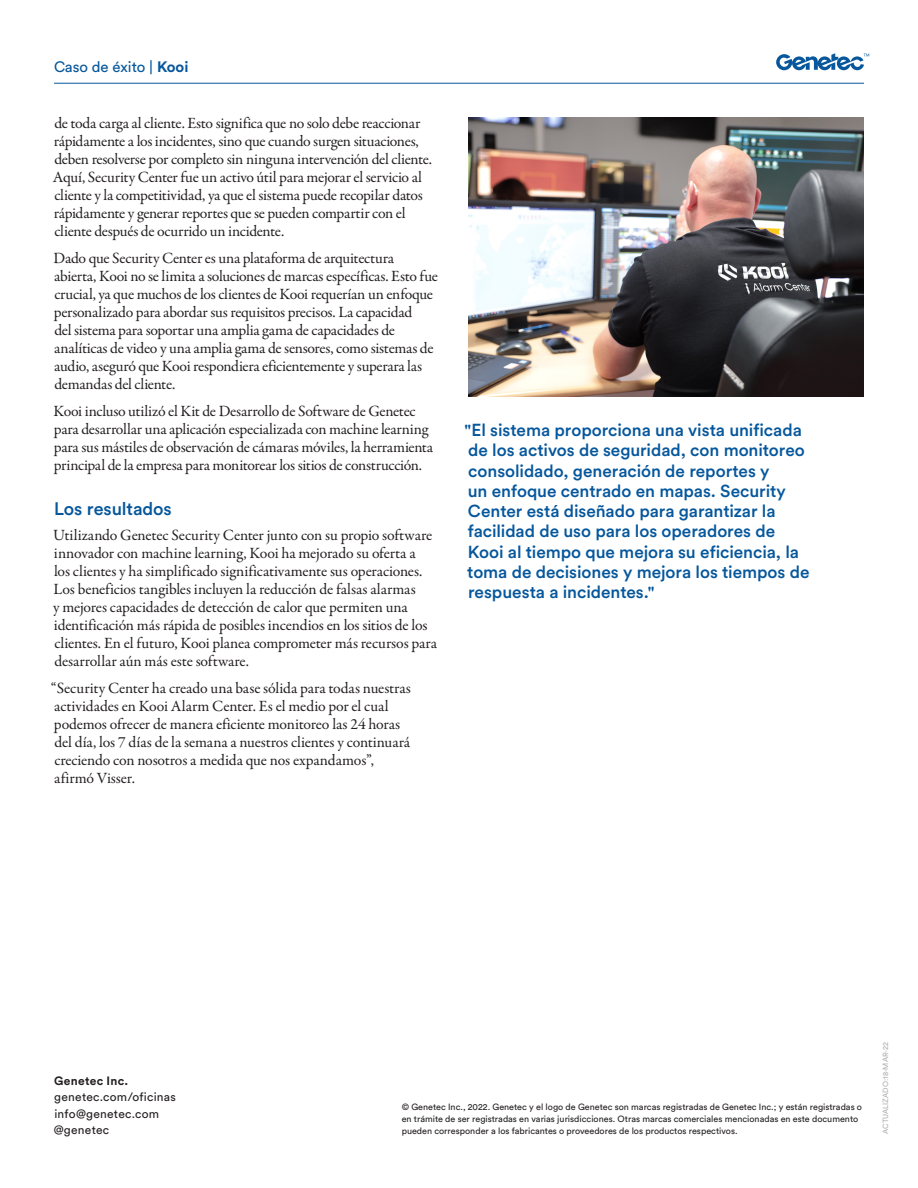
<style>
.page{position:relative;width:918px;height:1188px;background:#fff}
.page>*{position:absolute;margin:0;border:0;box-sizing:border-box;transform-origin:0 0}
.Subhead_1{font:500 18px "Circular Pro";letter-spacing:-.005em;color:#06579c}
.t1{font:500 17.25px/20.2px "Circular Pro";letter-spacing:-.005em;color:#06579c}
.Body_Text{font:15.75px/18px "Garamond Premr Pro";letter-spacing:-.015em;color:#231f20}
.Document_Type{font:15px "Circular Pro";color:#06579c}
.Contact_Info_Text{font:12px "Circular Pro";letter-spacing:.02em;color:#231f20}
.Contact_Info_Heading{font:700 12px "Circular Pro";letter-spacing:.025em;color:#231f20}
.Copyright{font:9px/12px "Circular Pro";color:#231f20}
.DOC_CODE{font:7.5px "Circular Pro";color:#aeafb3}
.s1{font-weight:700}
</style>
<div class="page">
<hr style="left:54px;top:83px;width:810px;height:1px;background:#06579c">
<svg style="left:776px;top:53px;width:93px;height:17px"></svg>
<img style="left:468px;top:117px;width:396px;height:279px">
<p class="Document_Type" style="left:54px;top:57px;width:136px">Caso de éxito | <span class="s1">Kooi</span></p>
<p class="Body_Text" style="left:53px;top:114px;width:381px">de toda carga al cliente. Esto significa que no solo debe reaccionar rápidamente a los incidentes, sino que cuando surgen situaciones, deben resolverse por completo sin ninguna intervención del cliente.<br>Aquí, Security Center fue un activo útil para mejorar el servicio al cliente y la competitividad, ya que el sistema puede recopilar datos rápidamente y generar reportes que se pueden compartir con el cliente después de ocurrido un incidente.</p>
<p class="Body_Text" style="left:53px;top:249px;width:386px">Dado que Security Center es una plataforma de arquitectura abierta, Kooi no se limita a soluciones de marcas específicas. Esto fue crucial, ya que muchos de los clientes de Kooi requerían un enfoque personalizado para abordar sus requisitos precisos. La capacidad<br>del sistema para soportar una amplia gama de capacidades de analíticas de video y una amplia gama de sensores, como sistemas de audio, aseguró que Kooi respondiera eficientemente y superara las demandas del cliente.</p>
<p class="Body_Text" style="left:53px;top:402px;width:381px">Kooi incluso utilizó el Kit de Desarrollo de Software de Genetec para desarrollar una aplicación especializada con machine learning para sus mástiles de observación de cámaras móviles, la herramienta principal de la empresa para monitorear los sitios de construcción.</p>
<p class="Subhead_1" style="left:54px;top:496px;width:119px">Los resultados</p>
<p class="Body_Text" style="left:53px;top:526px;width:385px">Utilizando Genetec Security Center junto con su propio software innovador con machine learning, Kooi ha mejorado su oferta a<br>los clientes y ha simplificado significativamente sus operaciones.<br>Los beneficios tangibles incluyen la reducción de falsas alarmas<br>y mejores capacidades de detección de calor que permiten una identificación más rápida de posibles incendios en los sitios de los clientes. En el futuro, Kooi planea comprometer más recursos para desarrollar aún más este software.</p>
<p class="Body_Text" style="left:51px;top:679px;width:361px">“Security Center ha creado una base sólida para todas nuestras actividades en Kooi Alarm Center. Es el medio por el cual podemos ofrecer de manera eficiente monitoreo las 24 horas del día, los 7 días de la semana a nuestros clientes y continuará creciendo con nosotros a medida que nos expandamos”, afirmó Visser.</p>
<p class="t1" style="left:465px;top:419px;width:346px">"El sistema proporciona una vista unificada de los activos de seguridad, con monitoreo consolidado, generación de reportes y<br>un enfoque centrado en mapas. Security Center está diseñado para garantizar la facilidad de uso para los operadores de Kooi al tiempo que mejora su eficiencia, la toma de decisiones y mejora los tiempos de respuesta a incidentes."</p>
<p class="Contact_Info_Heading" style="left:54px;top:1072px;width:76px">Genetec Inc.</p>
<p class="Contact_Info_Text" style="left:54px;top:1089px;width:123px">genetec.com/oficinas</p>
<p class="Contact_Info_Text" style="left:54px;top:1105px;width:106px">info@genetec.com</p>
<p class="Contact_Info_Text" style="left:54px;top:1122px;width:57px">@genetec</p>
<p class="Copyright" style="left:402px;top:1100px;width:462px">© Genetec Inc., 2022. Genetec y el logo de Genetec son marcas registradas de Genetec Inc.; y están registradas o en trámite de ser registradas en varias jurisdicciones. Otras marcas comerciales mencionadas en este documento pueden corresponder a los fabricantes o proveedores de los productos respectivos.</p>
<p class="DOC_CODE" style="left:881px;top:1134px;width:93px;rotate:-90deg">ACTUALIZADO:18-MAR-22</p>
</div>
